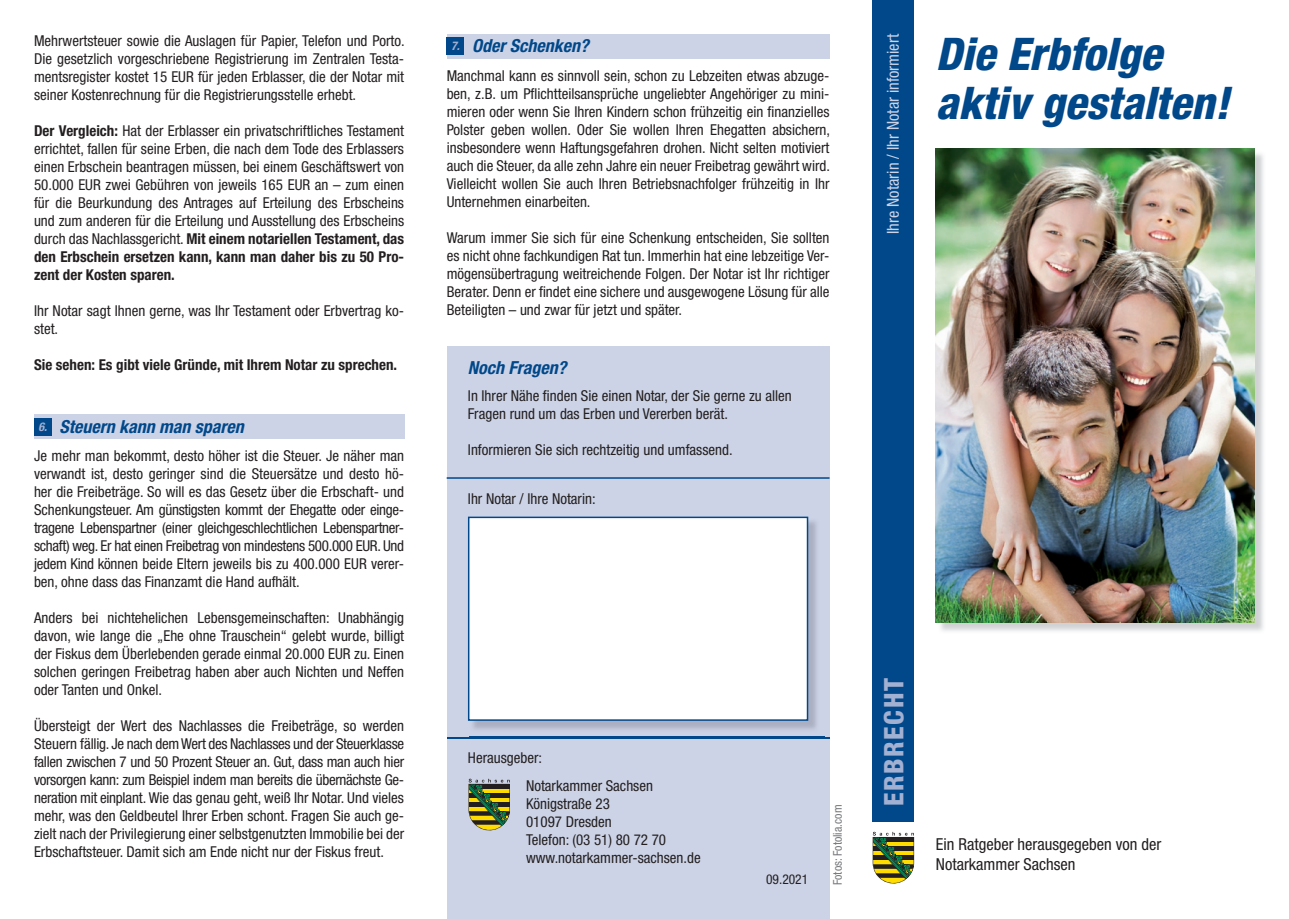
<style>
.page{position:relative;width:1289px;height:919px;background:#fff}
.page>*{position:absolute;margin:0;border:0;box-sizing:border-box;transform-origin:0 0}
.t1{font:italic 800 condensed 45px/48px "Helvetica Neue";color:#00488a}
.t2{font:800 condensed 27px "Helvetica Neue";letter-spacing:.06em;color:#a2b0d2}
.t3{font:italic 700 condensed 18px "Helvetica Neue";color:#00488a}
.t4{font:condensed 16.5px/19.8px "Helvetica Neue";color:#231f20}
.t5{font:condensed 16.5px "Helvetica Neue";color:#ccd3e6}
.t6{font:condensed 15px/18px "Helvetica Neue";color:#231f20;text-align:justify}
.t7{font:700 condensed 15px "Helvetica Neue";color:#231f20}
.t8{font:condensed 13.5px "Helvetica Neue";color:#231f20}
.t9{font:condensed 12px "Helvetica Neue";color:#76787b}
.t10{font:italic 700 condensed 12px "Helvetica Neue";color:#a2b0d2}
.s1{font-weight:700}
.s2{font-size:12px;color:#a2b0d2}
</style>
<div class="page">
<svg style="left:872px;top:831px;width:42px;height:52px"></svg>
<div style="left:872px;top:0;width:41px;height:821px;background:#00488a"></div>
<div style="left:446px;top:34px;width:383px;height:24px;background:#ccd3e6"></div>
<div style="left:446px;top:347px;width:383px;height:571px;background:#ccd3e6"></div>
<hr style="left:446px;top:736px;width:383px;height:2px;background:#00488a">
<svg style="left:468px;top:778px;width:42px;height:53px;background:#787f46"></svg>
<hr style="left:446px;top:477px;width:383px;height:1px;background:#00488a">
<img style="left:469px;top:518px;width:348px;height:212px">
<div style="left:468px;top:516px;width:340px;height:204px;background:#fff;border:2px solid #00488a"></div>
<img style="left:937px;top:151px;width:326px;height:480px">
<img style="left:935px;top:149px;width:319px;height:473px">
<div style="left:446px;top:38px;width:17px;height:17px;background:#00488a"></div>
<div style="left:34px;top:415px;width:370px;height:24px;background:#ccd3e6"></div>
<div style="left:34px;top:418px;width:17px;height:17px;background:#00488a"></div>
<p class="t6" style="left:34px;top:31px;width:372px">Mehrwertsteuer sowie die Auslagen für Papier, Telefon und Porto.<br>Die gesetzlich vorgeschriebene Registrierung im Zentralen Testa&shy;mentsregister kostet 15 EUR für jeden Erblasser, die der Notar mit seiner Kostenrechnung für die Registrierungsstelle erhebt.</p>
<p class="t6" style="left:34px;top:121px;width:371px"><span class="s1">Der Vergleich:</span> Hat der Erblasser ein privatschriftliches Testament errichtet, fallen für seine Erben, die nach dem Tode des Erblassers einen Erbschein beantragen müssen, bei einem Geschäftswert von 50.000 EUR zwei Gebühren von jeweils 165 EUR an – zum einen für die Beurkundung des Antrages auf Erteilung des Erbscheins und zum anderen für die Erteilung und Ausstellung des Erbscheins durch das Nachlassgericht. <span class="s1">Mit einem notariellen Testament, das den Erbschein ersetzen kann, kann man daher bis zu 50 Pro&shy;zent der Kosten sparen.</span></p>
<p class="t6" style="left:34px;top:301px;width:371px">Ihr Notar sagt Ihnen gerne, was Ihr Testament oder Erbvertrag ko&shy;stet.</p>
<p class="t7" style="left:34px;top:355px;width:364px">Sie sehen: Es gibt viele Gründe, mit Ihrem Notar zu sprechen.</p>
<p class="t3" style="left:38px;top:415px;width:207px"><span class="s2">6.</span> Steuern kann man sparen</p>
<p class="t6" style="left:34px;top:446px;width:371px">Je mehr man bekommt, desto höher ist die Steuer. Je näher man verwandt ist, desto geringer sind die Steuersätze und desto hö&shy;her die Freibeträge. So will es das Gesetz über die Erbschaft- und Schenkungsteuer. Am günstigsten kommt der Ehegatte oder einge&shy;tragene Lebenspartner (einer gleichgeschlechtlichen Lebenspartner&shy;schaft) weg. Er hat einen Freibetrag von mindestens 500.000 EUR. Und jedem Kind können beide Eltern jeweils bis zu 400.000 EUR verer&shy;ben, ohne dass das Finanzamt die Hand aufhält.</p>
<p class="t6" style="left:34px;top:608px;width:371px">Anders bei nichtehelichen Lebensgemeinschaften: Unabhängig davon, wie lange die „Ehe ohne Trauschein“ gelebt wurde, billigt der Fiskus dem Überlebenden gerade einmal 20.000 EUR zu. Einen solchen geringen Freibetrag haben aber auch Nichten und Neffen oder Tanten und Onkel.</p>
<p class="t6" style="left:34px;top:716px;width:371px">Übersteigt der Wert des Nachlasses die Freibeträge, so werden Steuern fällig. Je nach dem Wert des Nachlasses und der Steuerklasse fallen zwischen 7 und 50 Prozent Steuer an. Gut, dass man auch hier vorsorgen kann: zum Beispiel indem man bereits die übernächste Ge&shy;neration mit einplant. Wie das genau geht, weiß Ihr Notar. Und vieles mehr, was den Geldbeutel Ihrer Erben schont. Fragen Sie auch ge&shy;zielt nach der Privilegierung einer selbstgenutzten Immobilie bei der Erbschaftsteuer. Damit sich am Ende nicht nur der Fiskus freut.</p>
<p class="t3" style="left:472px;top:35px;width:118px">Oder Schenken?</p>
<p class="t6" style="left:446px;top:67px;width:385px">Manchmal kann es sinnvoll sein, schon zu Lebzeiten etwas abzuge&shy;ben, z.B. um Pflichtteilsansprüche ungeliebter Angehöriger zu mini&shy;mieren oder wenn Sie Ihren Kindern schon frühzeitig ein finanzielles Polster geben wollen. Oder Sie wollen Ihren Ehegatten absichern, insbesondere wenn Haftungsgefahren drohen. Nicht selten motiviert auch die Steuer, da alle zehn Jahre ein neuer Freibetrag gewährt wird.<br>Vielleicht wollen Sie auch Ihren Betriebsnachfolger frühzeitig in Ihr Unternehmen einarbeiten.</p>
<p class="t6" style="left:446px;top:229px;width:384px">Warum immer Sie sich für eine Schenkung entscheiden, Sie sollten es nicht ohne fachkundigen Rat tun. Immerhin hat eine lebzeitige Ver&shy;mögensübertragung weitreichende Folgen. Der Notar ist Ihr richtiger Berater. Denn er findet eine sichere und ausgewogene Lösung für alle Beteiligten – und zwar für jetzt und später.</p>
<p class="t10" style="left:451px;top:39px;width:10px">7.</p>
<p class="t3" style="left:468px;top:357px;width:100px">Noch Fragen?</p>
<p class="t6" style="left:468px;top:386px;width:325px">In Ihrer Nähe finden Sie einen Notar, der Sie gerne zu allen<br>Fragen rund um das Erben und Vererben berät.</p>
<p class="t6" style="left:468px;top:440px;width:266px">Informieren Sie sich rechtzeitig und umfassend.</p>
<p class="t6" style="left:468px;top:489px;width:129px">Ihr Notar / Ihre Notarin:</p>
<p class="t5" style="left:883px;top:234px;width:201px;rotate:-90deg">Ihre Notarin / Ihr Notar informiert</p>
<h1 class="t1" style="left:935px;top:30px;width:295px">Die Erbfolge aktiv gestalten!</h1>
<p class="t6" style="left:468px;top:748px;width:76px">Herausgeber:</p>
<p class="t6" style="left:526px;top:776px;width:176px;text-align:left">Notarkammer Sachsen<br>Königstraße 23<br>01097 Dresden<br>Telefon: (03 51) 80 72 70 www.notarkammer-sachsen.de</p>
<p class="t8" style="left:766px;top:871px;width:44px">09.2021</p>
<p class="t9" style="left:830px;top:884px;width:82px;rotate:-90deg">Fotos: Fotolia.com</p>
<h2 class="t2" style="left:877px;top:806px;width:129px;rotate:-90deg">ERBRECHT</h2>
<p class="t4" style="left:935px;top:834px;width:227px">Ein Ratgeber herausgegeben von der<br>Notarkammer Sachsen</p>
</div>
